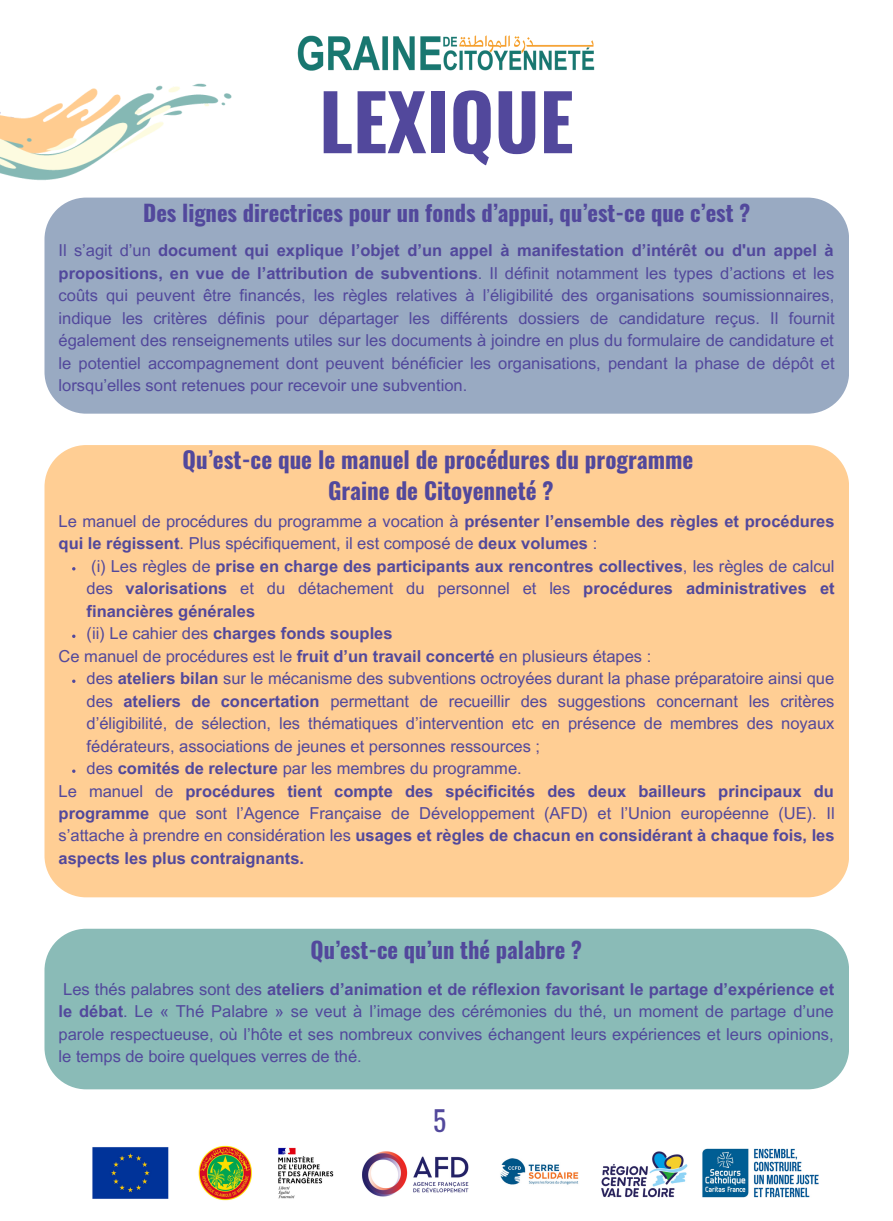
<style>
.page{position:relative;width:893px;height:1221px;background:#fff}
.page>*{position:absolute;margin:0;border:0;box-sizing:border-box;transform-origin:0 0}
.t1{font:700 76.5px "Oswald";color:#52489c}
.t2{font:27.6px "Oswald";color:#52489c}
.t3{font:700 23.1px "Oswald";color:#52489c}
.t4{font:700 22.5px "Oswald";color:#52489c}
.t5{font:16.5px/22.5px "Arial MT Pro";color:#52489c;text-align:justify}
.t6{font:700 16.5px/22.5px "Arial MT Pro";color:#52489c;text-align:justify}
.s1{font-weight:700}
.s2{font-weight:400}
</style>
<div class="page">
<img style="left:92px;top:1145px;width:727px;height:56px">
<img style="left:297px;top:35px;width:298px;height:36px">
<img style="left:0;top:83px;width:291px;height:115px">
<div style="left:44px;top:445px;width:805px;height:452px;background:#ffce94"></div>
<svg style="left:72px;top:634px;width:3px;height:4px"></svg>
<svg style="left:72px;top:679px;width:3px;height:4px"></svg>
<svg style="left:72px;top:769px;width:3px;height:4px"></svg>
<div style="left:44px;top:928px;width:804px;height:161px;background:#8abbb7"></div>
<div style="left:44px;top:198px;width:804px;height:216px;background:#99aac2"></div>
<p class="t1" style="left:319px;top:62px;width:256px">LEXIQUE</p>
<p class="t4" style="left:143px;top:195px;width:608px">Des lignes directrices pour un fonds d’appui, qu’est-ce que c’est ?</p>
<p class="t5" style="left:59px;top:241px;width:777px">Il s’agit d’un <span class="s1">document qui explique l’objet d’un appel à manifestation d’intérêt ou d'un appel à propositions, en vue de l’attribution de subventions</span>. Il définit notamment les types d’actions et les coûts qui peuvent être financés, les règles relatives à l’éligibilité des organisations soumissionnaires, indique les critères définis pour départager les différents dossiers de candidature reçus. Il fournit également des renseignements utiles sur les documents à joindre en plus du formulaire de candidature et le potentiel accompagnement dont peuvent bénéficier les organisations, pendant la phase de dépôt et lorsqu’elles sont retenues pour recevoir une subvention.</p>
<p class="t3" style="left:182px;top:441px;width:512px">Qu’est-ce que le manuel de procédures du programme</p>
<p class="t3" style="left:328px;top:472px;width:227px">Graine de Citoyenneté ?</p>
<p class="t5" style="left:59px;top:512px;width:777px">Le manuel de procédures du programme a vocation à <span class="s1">présenter l’ensemble des règles et procédures qui le régissent</span>. Plus spécifiquement, il est composé de <span class="s1">deux volumes</span> :</p>
<p class="t6" style="left:87px;top:556px;width:749px"><span class="s2">(i) Les règles de</span> prise en charge des participants aux rencontres collectives<span class="s2">, les règles de calcul des</span> valorisations <span class="s2">et du détachement du personnel et les</span> procédures administratives et financières générales</p>
<p class="t6" style="left:87px;top:624px;width:307px"><span class="s2">(ii) Le cahier des</span> charges fonds souples</p>
<p class="t5" style="left:87px;top:669px;width:749px">des <span class="s1">ateliers bilan</span> sur le mécanisme des subventions octroyées durant la phase préparatoire ainsi que des <span class="s1">ateliers de concertation</span> permettant de recueillir des suggestions concernant les critères d’éligibilité, de sélection, les thématiques d’intervention etc en présence de membres des noyaux fédérateurs, associations de jeunes et personnes ressources ;</p>
<p class="t5" style="left:87px;top:759px;width:436px">des <span class="s1">comités de relecture</span> par les membres du programme.</p>
<p class="t5" style="left:59px;top:646px;width:594px">Ce manuel de procédures est le <span class="s1">fruit d’un travail concerté</span> en plusieurs étapes :</p>
<p class="t6" style="left:59px;top:781px;width:777px"><span class="s2">Le manuel de</span> procédures tient compte des spécificités des deux bailleurs principaux du programme <span class="s2">que sont l’Agence Française de Développement (AFD) et l’Union européenne (UE). Il s’attache à prendre en considération les</span> usages et règles de chacun en considérant à chaque fois, les aspects les plus contraignants.</p>
<p class="t4" style="left:310px;top:932px;width:273px">Qu’est-ce qu’un thé palabre ?</p>
<p class="t5" style="left:59px;top:979px;width:777px">Les thés palabres sont des <span class="s1">ateliers d’animation et de réflexion favorisant le partage d’expérience et le débat</span>. Le « Thé Palabre » se veut à l’image des cérémonies du thé, un moment de partage d’une parole respectueuse, où l’hôte et ses nombreux convives échangent leurs expériences et leurs opinions, le temps de boire quelques verres de thé.</p>
<p class="t2" style="left:433px;top:1099px;width:15px">5</p>
</div>
